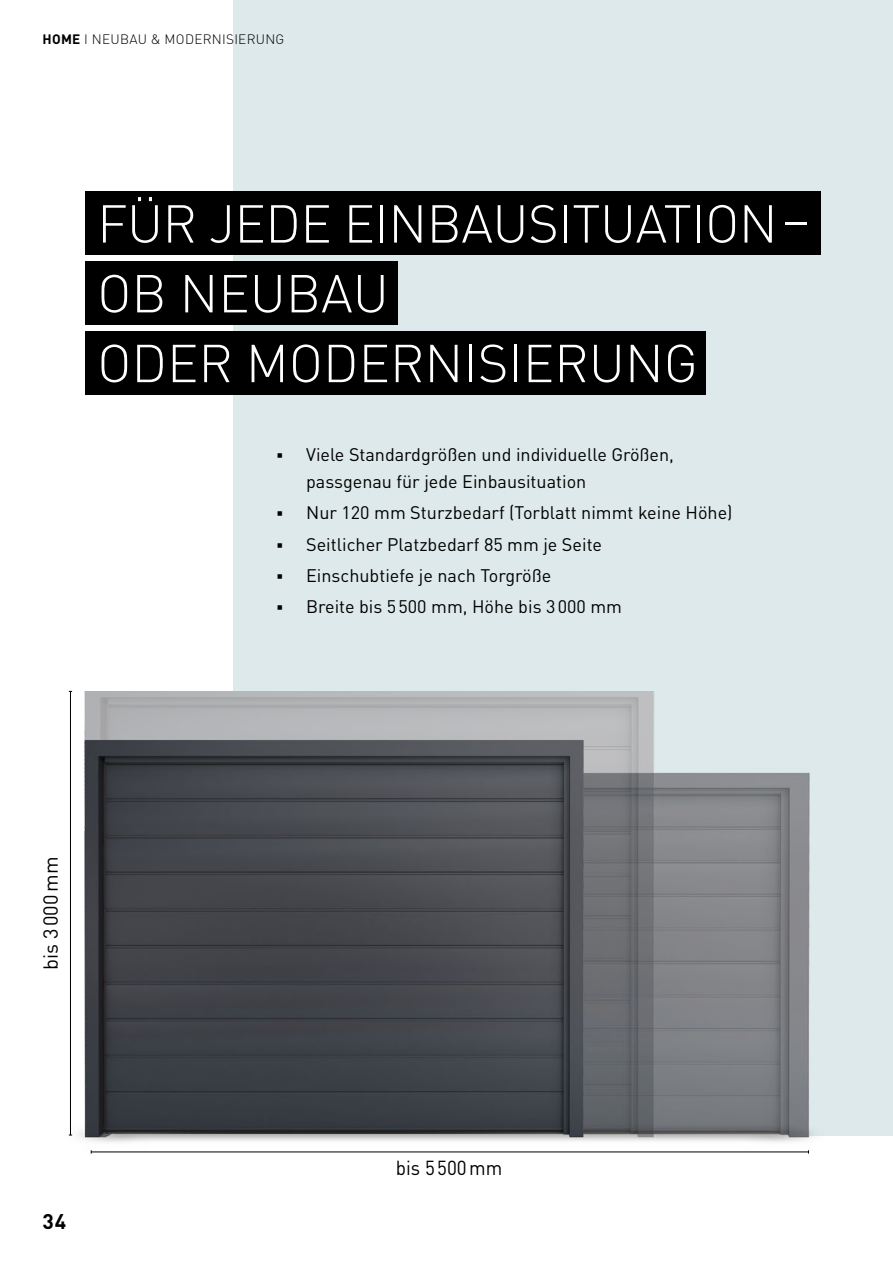
<style>
.page{position:relative;width:893px;height:1263px;background:#fff}
.page>*{position:absolute;margin:0;border:0;box-sizing:border-box;transform-origin:0 0}
.t1{font:300 52.5px/69.8px "DIN Pro";color:#fff}
.t2{font:700 21px "DIN Pro";color:#000}
.t3{font:20.1px "DIN Pro";color:#000;scale:.94 1}
.t4{font:20.1px "DIN Pro";color:#000}
.t5{font:18px/27px "DIN Pro";color:#000}
.t6{font:300 13.5px "DIN Pro";letter-spacing:.02em;color:#000}
.s1{font-weight:700}
</style>
<div class="page">
<div style="left:234px;top:0;width:659px;height:1135px;background:#dde9ea"></div>
<img style="left:68px;top:691px;width:758px;height:463px">
<hr style="left:91px;top:1151px;width:717px;height:1px;background:#000">
<hr style="left:70px;top:691px;width:1px;height:444px;background:#000">
<div style="left:85px;top:191px;width:736px;height:64px;background:#000"></div>
<div style="left:85px;top:261px;width:313px;height:64px;background:#000"></div>
<div style="left:85px;top:331px;width:621px;height:63px;background:#000"></div>
<p class="t6" style="left:43px;top:30px;width:243px"><span class="s1">HOME</span> I NEUBAU &amp; MODERNISIERUNG</p>
<h1 class="t1" style="left:97px;top:187px;width:714px">FÜR JEDE EINBAUSITUATION–<br>OB NEUBAU<br>ODER MODERNISIERUNG</h1>
<p class="t4" style="left:37px;top:970px;width:115px;rotate:-90deg">bis 3000mm</p>
<p class="t2" style="left:43px;top:1207px;width:25px">34</p>
<p class="t5" style="left:306px;top:440px;width:369px;text-indent:-30px">▪ Viele Standardgrößen und individuelle Größen, passgenau für jede Einbausituation</p>
<p class="t5" style="left:276px;top:499px;width:458px">▪ Nur 120 mm Sturzbedarf (Torblatt nimmt keine Höhe)</p>
<p class="t5" style="left:276px;top:530px;width:327px">▪ Seitlicher Platzbedarf 85 mm je Seite</p>
<p class="t5" style="left:276px;top:561px;width:276px">▪ Einschubtiefe je nach Torgröße</p>
<p class="t5" style="left:276px;top:592px;width:347px">▪ Breite bis 5500 mm, Höhe bis 3000 mm</p>
<p class="t3" style="left:396px;top:1154px;width:115px">bis 5500mm</p>
</div>
